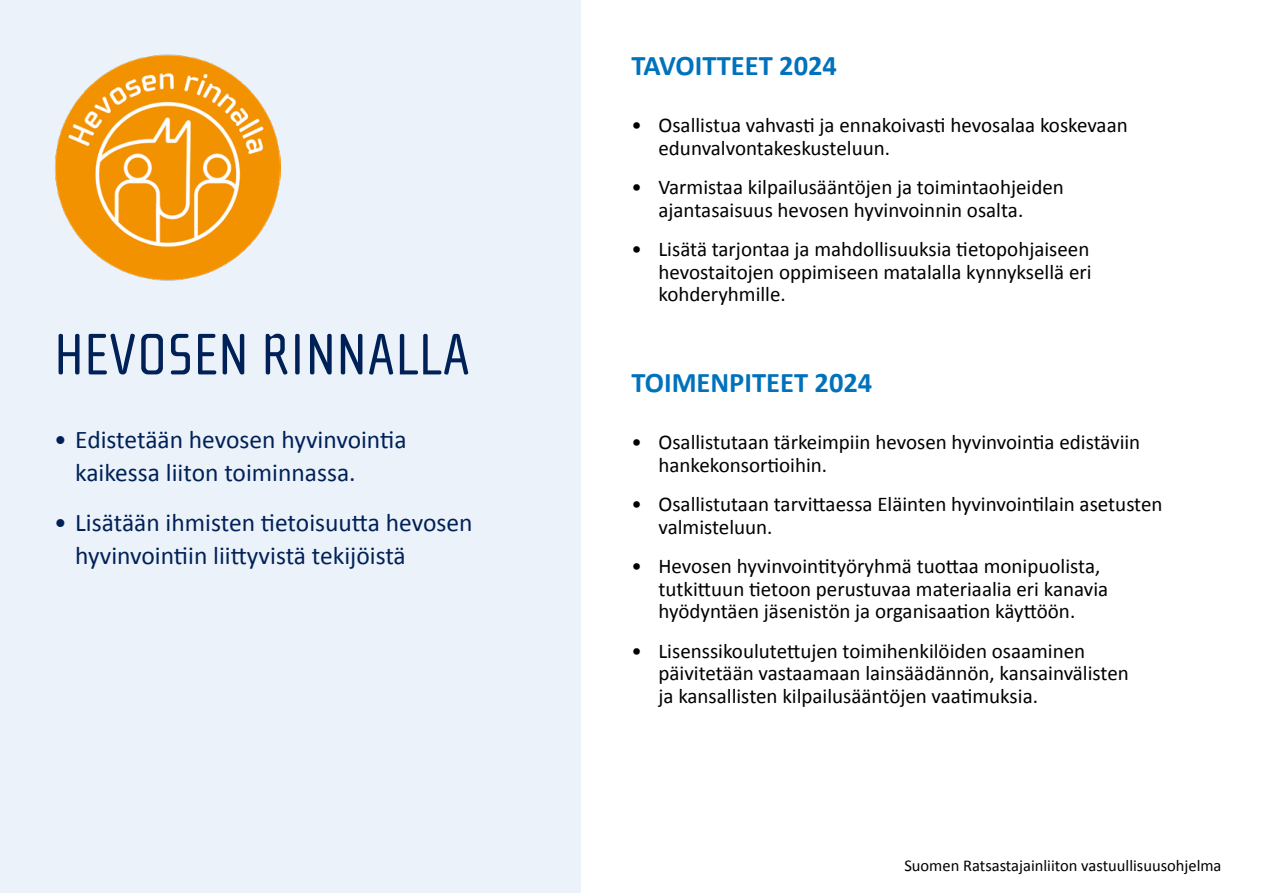
<style>
.page{position:relative;width:1263px;height:893px;background:#fff}
.page>*{position:absolute;margin:0;border:0;box-sizing:border-box;transform-origin:0 0}
.t1{font:60px "Cholla Sans OT";color:#002157}
.t2{font:700 28.5px "Calibri";color:#0072bc}
.t3{font:25.5px/33px "Calibri";color:#002157}
.t4{font:21px/22.5px "Calibri";color:#000}
.t5{font:16.5px "Calibri";color:#000}
</style>
<div class="page">
<div style="left:0;top:0;width:580px;height:893px;background:#ecf2fa"></div>
<img style="left:55px;top:54px;width:226px;height:227px">
<h1 class="t1" style="left:54px;top:322px;width:418px">HEVOSEN RINNALLA</h1>
<p class="t3" style="left:75px;top:424px;width:333px;text-indent:-21px">• Edistetään hevosen hyvinvointia kaikessa liiton toiminnassa.</p>
<p class="t3" style="left:75px;top:507px;width:399px;text-indent:-21px">• Lisätään ihmisten tietoisuutta hevosen hyvinvointiin liittyvistä tekijöistä</p>
<h2 class="t2" style="left:631px;top:48px;width:207px">TAVOITTEET 2024</h2>
<p class="t4" style="left:658px;top:114px;width:471px;text-indent:-27px">• Osallistua vahvasti ja ennakoivasti hevosalaa koskevaan edunvalvontakeskusteluun.</p>
<p class="t4" style="left:658px;top:176px;width:407px;text-indent:-27px">• Varmistaa kilpailusääntöjen ja toimintaohjeiden ajantasaisuus hevosen hyvinvoinnin osalta.</p>
<p class="t4" style="left:658px;top:238px;width:435px;text-align:justify;text-indent:-27px">• Lisätä tarjontaa ja mahdollisuuksia tietopohjaiseen hevostaitojen oppimiseen matalalla kynnyksellä eri kohderyhmille.</p>
<h2 class="t2" style="left:631px;top:365px;width:242px">TOIMENPITEET 2024</h2>
<p class="t4" style="left:658px;top:431px;width:483px;text-indent:-27px">• Osallistutaan tärkeimpiin hevosen hyvinvointia edistäviin hankekonsortioihin.</p>
<p class="t4" style="left:658px;top:493px;width:506px;text-indent:-27px">• Osallistutaan tarvittaessa Eläinten hyvinvointilain asetusten valmisteluun.</p>
<p class="t4" style="left:658px;top:555px;width:451px;text-indent:-27px">• Hevosen hyvinvointityöryhmä tuottaa monipuolista, tutkittuun tietoon perustuvaa materiaalia eri kanavia hyödyntäen jäsenistön ja organisaation käyttöön.</p>
<p class="t4" style="left:658px;top:639px;width:472px;text-indent:-27px">• Lisenssikoulutettujen toimihenkilöiden osaaminen päivitetään vastaamaan lainsäädännön, kansainvälisten ja kansallisten kilpailusääntöjen vaatimuksia.</p>
<p class="t5" style="left:904px;top:855px;width:319px">Suomen Ratsastajainliiton vastuullisuusohjelma</p>
</div>
